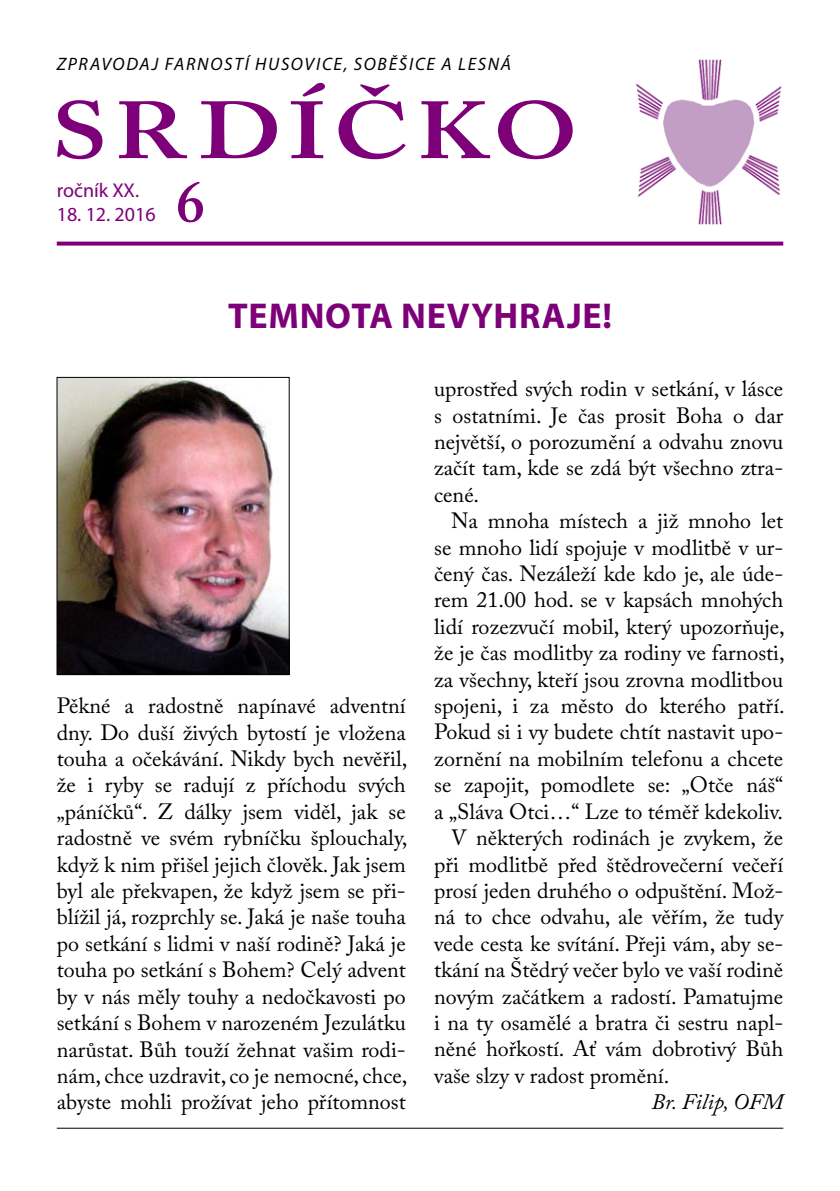
<style>
.page{position:relative;width:840px;height:1191px;background:#fff}
.page>*{position:absolute;margin:0;border:0;box-sizing:border-box;transform-origin:0 0}
.t1{font:600 80px "Adobe Caslon Pro";letter-spacing:.065em;color:#7d0078;scale:1.25 1}
.t2{font:600 58px "Adobe Caslon Pro";color:#7d0078}
.nadpis{font:700 36px "Myriad Pro";letter-spacing:.02em;color:#7d0078}
.Text-sr{font:22px/26.4px "Adobe Caslon Pro";color:#000;text-align:justify}
.první{font:22px/26.4px "Adobe Caslon Pro";color:#000;text-align:justify}
.první-2{font:italic 22px "Adobe Caslon Pro";color:#000}
.t3{font:20px "Myriad Pro";color:#7d0078}
.t4{font:italic 18px "Myriad Pro";letter-spacing:.095em;color:#000}
</style>
<div class="page">
<svg style="left:57px;top:242px;width:725px;height:4px;background:#8a1a85"></svg>
<img style="left:636px;top:59px;width:146px;height:166px">
<hr style="left:57px;top:1127px;width:725px;height:1px;background:#000">
<img style="left:59px;top:379px;width:228px;height:294px">
<div style="left:57px;top:377px;width:232px;height:298px;border:1px solid #000"></div>
<p class="t4" style="left:57px;top:53px;width:455px">ZPRAVODAJ FARNOSTÍ HUSOVICE, SOBĚŠICE A LESNÁ</p>
<p class="t1" style="left:52px;top:84px;width:422px">SRDÍČKO</p>
<p class="t3" style="left:57px;top:178px;width:84px">ročník XX.</p>
<p class="t3" style="left:57px;top:202px;width:100px">18. 12. 2016</p>
<p class="t2" style="left:176px;top:167px;width:30px">6</p>
<p class="nadpis" style="left:228px;top:293px;width:385px">TEMNOTA NEVYHRAJE!</p>
<p class="první" style="left:57px;top:692px;width:352px">Pěkné a radostně napínavé adventní dny. Do duší živých bytostí je vložena touha a očekávání. Nikdy bych nevěřil, že i ryby se radují z příchodu svých „páníčků“. Z dálky jsem viděl, jak se radostně ve svém rybníčku šplouchaly, když k nim přišel jejich člověk. Jak jsem byl ale překvapen, že když jsem se při&shy;blížil já, rozprchly se. Jaká je naše touha po setkání s lidmi v naší rodině? Jaká je touha po setkání s Bohem? Celý advent by v nás měly touhy a nedočkavosti po setkání s Bohem v narozeném Jezulátku narůstat. Bůh touží žehnat vašim rodi&shy;nám, chce uzdravit, co je nemocné, chce, abyste mohli prožívat jeho přítomnost</p>
<p class="první" style="left:434px;top:375px;width:350px">uprostřed svých rodin v setkání, v lásce s ostatními. Je čas prosit Boha o dar největší, o porozumění a odvahu znovu začít tam, kde se zdá být všechno ztra&shy;cené.</p>
<p class="Text-sr" style="left:434px;top:507px;width:352px;text-indent:17px">Na mnoha místech a již mnoho let se mnoho lidí spojuje v modlitbě v ur&shy;čený čas. Nezáleží kde kdo je, ale úde&shy;rem 21.00 hod. se v kapsách mnohých lidí rozezvučí mobil, který upozorňuje, že je čas modlitby za rodiny ve farnosti, za všechny, kteří jsou zrovna modlitbou spojeni, i za město do kterého patří.<br>Pokud si i vy budete chtít nastavit upo&shy;zornění na mobilním telefonu a chcete se zapojit, pomodlete se: „Otče náš“ a „Sláva Otci…“ Lze to téměř kdekoliv.</p>
<p class="Text-sr" style="left:434px;top:824px;width:350px;text-indent:17px">V některých rodinách je zvykem, že při modlitbě před štědrovečerní večeří prosí jeden druhého o odpuštění. Mož&shy;ná to chce odvahu, ale věřím, že tudy vede cesta ke svítání. Přeji vám, aby se&shy;tkání na Štědrý večer bylo ve vaší rodině novým začátkem a radostí. Pamatujme i na ty osamělé a bratra či sestru napl&shy;něné hořkostí. Ať vám dobrotivý Bůh vaše slzy v radost promění.</p>
<p class="první-2" style="left:651px;top:1088px;width:133px">Br. Filip, OFM</p>
</div>
